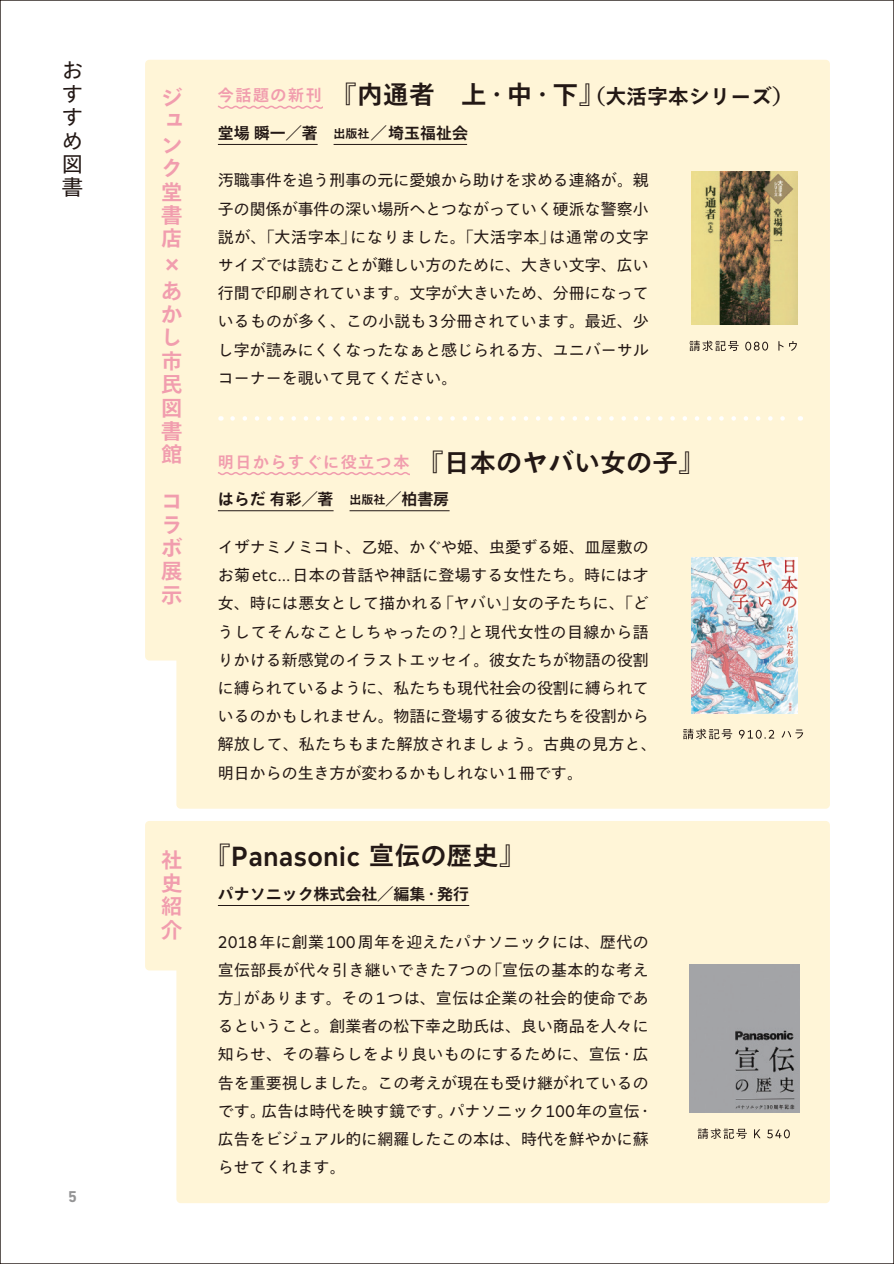
<style>
.page{position:relative;width:894px;height:1264px;background:#fff}
.page>*{position:absolute;margin:0;border:0;box-sizing:border-box;transform-origin:0 0}
.t1{font:500 27.6px "Typold Condensed";letter-spacing:.02em;color:#231815}
.t2{font:700 25.5px "Tazugane Gothic Std N";letter-spacing:.02em;color:#231815}
.t3{font:700 21.3px/23.4px "Tazugane Gothic Std N";color:#f19dae;text-align:justify}
.t4{font:21.3px/23.4px "Tazugane Gothic Std N";color:#231815;text-align:justify}
.t5{font:15.9px/28.2px "Tazugane Gothic Std N";color:#231815}
.t6{font:700 15.9px "Tazugane Gothic Std N";color:#231815}
.t7{font:700 15.9px "Tazugane Gothic Std N";letter-spacing:.1em;color:#f19dae}
.t8{font:700 15.9px "DIN Next LT Pro";color:#949495}
.s1{font-size:20.4px}
.s2{font-size:12px}
.s3{font-family:"Typold Condensed";font-size:17.25px}
.s4{font-family:"Tazugane Gothic Std N";font-weight:700;font-size:25.5px}
</style>
<div class="page">
<div style="left:145px;top:60px;width:684px;height:748px;background:#fff5d7"></div>
<hr style="left:218px;top:144px;width:99px;height:1px;background:#231815">
<hr style="left:333px;top:144px;width:134px;height:1px;background:#231815">
<svg style="left:232px;top:416px;width:561px;height:4px"></svg>
<svg style="left:683px;top:728px;width:49px;height:11px"></svg>
<svg style="left:738px;top:729px;width:36px;height:9px"></svg>
<svg style="left:781px;top:729px;width:22px;height:9px"></svg>
<hr style="left:218px;top:510px;width:115px;height:1px;background:#231815">
<hr style="left:349px;top:510px;width:100px;height:1px;background:#231815">
<svg style="left:218px;top:105px;width:104px;height:5px"></svg>
<div style="left:145px;top:821px;width:684px;height:381px;background:#fff5d7"></div>
<svg style="left:697px;top:1128px;width:49px;height:10px"></svg>
<svg style="left:753px;top:1129px;width:7px;height:9px"></svg>
<svg style="left:767px;top:1129px;width:22px;height:9px"></svg>
<hr style="left:218px;top:905px;width:251px;height:1px;background:#231815">
<svg style="left:218px;top:471px;width:191px;height:5px"></svg>
<img style="left:691px;top:557px;width:106px;height:156px">
<svg style="left:689px;top:340px;width:49px;height:11px"></svg>
<svg style="left:745px;top:341px;width:23px;height:9px"></svg>
<svg style="left:778px;top:341px;width:5px;height:9px"></svg>
<svg style="left:789px;top:341px;width:7px;height:10px"></svg>
<img style="left:689px;top:964px;width:110px;height:148px">
<img style="left:691px;top:172px;width:106px;height:152px">
<h3 class="t4" style="left:62px;top:60px;width:22px">おすすめ図書</h3>
<p class="t8" style="left:68px;top:1186px;width:10px">5</p>
<h3 class="t3" style="left:161px;top:88px;width:23px">ジュンク堂書店</h3>
<h3 class="t3" style="left:182px;top:254px;width:23px;rotate:90deg">×</h3>
<h3 class="t3" style="left:161px;top:281px;width:22px">あかし市民図書館</h3>
<h3 class="t3" style="left:161px;top:491px;width:23px;text-align:left">コラボ展示</h3>
<p class="t7" style="left:218px;top:84px;width:105px">今話題の新刊</p>
<h2 class="t2" style="left:331px;top:77px;width:463px">『内通者　上・中・下』<span class="s1">（大活字本シリーズ）</span></h2>
<p class="t6" style="left:218px;top:122px;width:251px">堂場瞬一／著 <span class="s2">出版社</span>／埼玉福祉会</p>
<p class="t5" style="left:218px;top:167px;width:432px;text-align:justify">汚職事件を追う刑事の元に愛娘から助けを求める連絡が。親子の関係が事件の深い場所へとつながっていく硬派な警察小説が、「大活字本」になりました。「大活字本」は通常の文字サイズでは読むことが難しい方のために、大きい文字、広い行間で印刷されています。文字が大きいため、分冊になっているものが多く、この小説も<span class="s3">3</span>分冊されています。最近、少し字が読みにくくなったなぁと感じられる方、ユニバーサルコーナーを覗いて見てください。</p>
<p class="t7" style="left:218px;top:450px;width:193px">明日からすぐに役立つ本</p>
<h2 class="t2" style="left:418px;top:445px;width:287px">『日本のヤバい女の子』</h2>
<p class="t6" style="left:218px;top:488px;width:233px">はらだ有彩／著 <span class="s2">出版社</span>／柏書房</p>
<p class="t5" style="left:218px;top:534px;width:440px">イザナミノミコト、乙姫、かぐや姫、虫愛ずる姫、皿屋敷のお菊<span class="s3">etc...</span>日本の昔話や神話に登場する女性たち。時には才女、時には悪女として描かれる「ヤバい」女の子たちに、「どうしてそんなことしちゃったの<span class="s3">?</span>」と現代女性の目線から語りかける新感覚のイラストエッセイ。彼女たちが物語の役割に縛られているように、私たちも現代社会の役割に縛られているのかもしれません。物語に登場する彼女たちを役割から解放して、私たちもまた解放されましょう。古典の見方と、明日からの生き方が変わるかもしれない<span class="s3">1</span>冊です。</p>
<h3 class="t3" style="left:161px;top:849px;width:22px">社史紹介</h3>
<h1 class="t1" style="left:205px;top:833px;width:334px"><span class="s4">『</span>Panasonic <span class="s4">宣伝の歴史』　</span></h1>
<p class="t6" style="left:218px;top:883px;width:253px">パナソニック株式会社／編集・発行</p>
<p class="t5" style="left:218px;top:928px;width:437px"><span class="s3">2018</span>年に創業<span class="s3">100</span>周年を迎えたパナソニックには、歴代の宣伝部長が代々引き継いできた<span class="s3">7</span>つの「宣伝の基本的な考え方」があります。その<span class="s3">1</span>つは、宣伝は企業の社会的使命であるということ。創業者の松下幸之助氏は、良い商品を人々に知らせ、その暮らしをより良いものにするために、宣伝・広告を重要視しました。この考えが現在も受け継がれているのです。広告は時代を映す鏡です。パナソニック<span class="s3">100</span>年の宣伝・広告をビジュアル的に網羅したこの本は、時代を鮮やかに蘇らせてくれます。</p>
</div>
